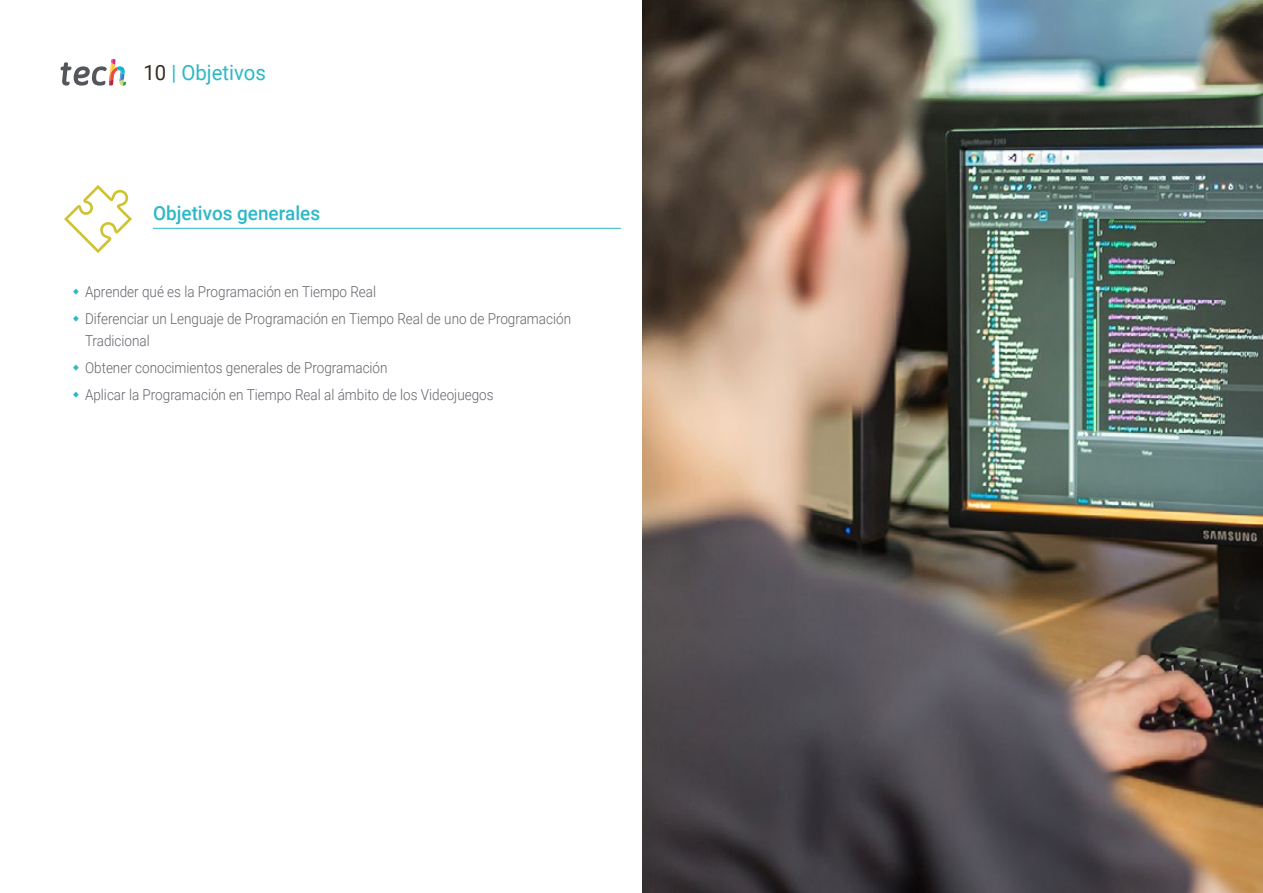
<style>
.page{position:relative;width:1263px;height:893px;background:#fff}
.page>*{position:absolute;margin:0;border:0;box-sizing:border-box;transform-origin:0 0}
.t1{font:21px "Roboto";color:#2db8c5}
.t2{font:500 19.5px "Roboto";color:#2db8c5}
.t3{font:300 15px/26.7px "Roboto";color:#61646a;scale:.9 1}
.s1{color:#312e20}
</style>
<div class="page">
<svg style="left:64px;top:185px;width:68px;height:68px"></svg>
<img style="left:642px;top:0;width:621px;height:893px">
<svg style="left:61px;top:59px;width:65px;height:27px"></svg>
<hr style="left:153px;top:228px;width:468px;height:1px;background:#2db8c5">
<h1 class="t1" style="left:144px;top:57px;width:124px"><span class="s1">10</span> | Objetivos</h1>
<h2 class="t2" style="left:153px;top:199px;width:169px">Objetivos generales</h2>
<p class="t3" style="left:85px;top:278px;width:542px">Aprender qué es la Programación en Tiempo Real<br>Diferenciar un Lenguaje de Programación en Tiempo Real de uno de Programación</p>
<p class="t3" style="left:85px;top:327px;width:455px">Tradicional<br>Obtener conocimientos generales de Programación<br>Aplicar la Programación en Tiempo Real al ámbito de los Videojuegos</p>
</div>
